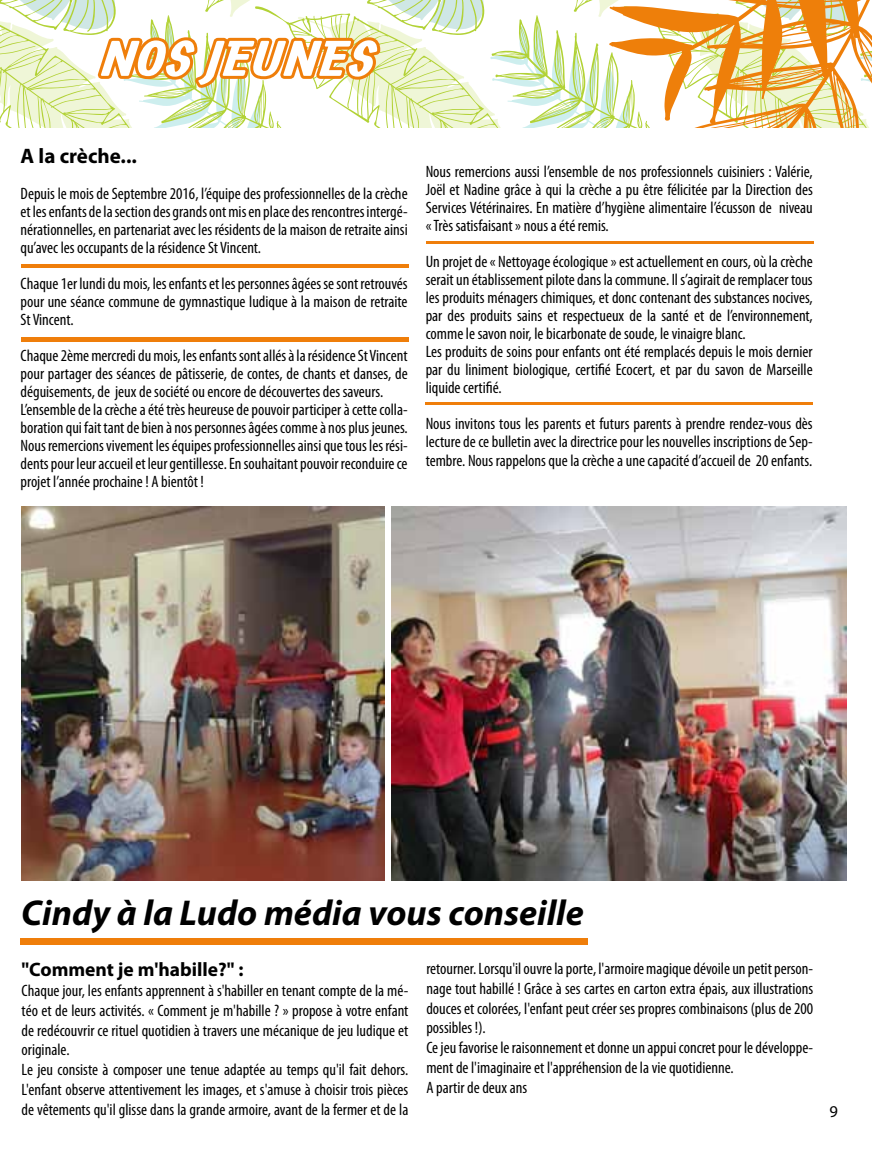
<style>
.page{position:relative;width:872px;height:1149px;background:#fff}
.page>*{position:absolute;margin:0;border:0;box-sizing:border-box;transform-origin:0 0}
.t1{font:49.5px "Allan";color:#fff;scale:1.25 1}
.t2{font:italic 700 36px "Myriad Pro";color:#000}
.t3{font:700 21px "Myriad Pro";color:#000}
.t4{font:700 19.5px "Myriad Pro";color:#000}
.t5{font:condensed 16.5px/18px "Myriad Pro";color:#000;text-align:justify}
.t6{font:16.5px "Myriad Pro";color:#000}
</style>
<div class="page">
<svg style="left:0;top:0;width:608px;height:128px"></svg>
<svg style="left:608px;top:0;width:264px;height:128px"></svg>
<img style="left:392px;top:506px;width:454px;height:374px">
<div style="left:21px;top:938px;width:566px;height:6px;background:#ef7e0a"></div>
<svg style="left:93px;top:33px;width:291px;height:95px"></svg>
<img style="left:21px;top:506px;width:363px;height:374px">
<hr style="left:21px;top:264px;width:387px;height:4px;background:#ef7e0a">
<div style="left:21px;top:337px;width:387px;height:5px;background:#ef7e0a"></div>
<hr style="left:426px;top:241px;width:387px;height:2px;background:#ef7e0a">
<hr style="left:426px;top:402px;width:386px;height:2px;background:#ef7e0a">
<h1 class="t1" style="left:102px;top:31px;width:221px">NOS JEUNES</h1>
<p class="t3" style="left:21px;top:142px;width:118px">A la crèche...</p>
<p class="t5" style="left:21px;top:184px;width:389px">Depuis le mois de Septembre 2016, l’équipe des professionnelles de la crèche et les enfants de la section des grands ont mis en place des rencontres intergé&shy;nérationnelles, en partenariat avec les résidents de la maison de retraite ainsi qu’avec les occupants de la résidence St Vincent.</p>
<p class="t5" style="left:21px;top:274px;width:388px">Chaque 1er lundi du mois, les enfants et les personnes âgées se sont retrouvés pour une séance commune de gymnastique ludique à la maison de retraite St Vincent.</p>
<p class="t5" style="left:21px;top:346px;width:389px;text-align:left">Chaque 2ème mercredi du mois, les enfants sont allés à la résidence St Vincent pour partager des séances de pâtisserie, de contes, de chants et danses, de déguisements, de jeux de société ou encore de découvertes des saveurs.<br>L’ensemble de la crèche a été très heureuse de pouvoir participer à cette colla&shy;boration qui fait tant de bien à nos personnes âgées comme à nos plus jeunes.<br>Nous remercions vivement les équipes professionnelles ainsi que tous les rési&shy;dents pour leur accueil et leur gentillesse. En souhaitant pouvoir reconduire ce projet l’année prochaine ! A bientôt !</p>
<p class="t5" style="left:426px;top:162px;width:389px">Nous remercions aussi l’ensemble de nos professionnels cuisiniers : Valérie, Joël et Nadine grâce à qui la crèche a pu être félicitée par la Direction des Services Vétérinaires. En matière d’hygiène alimentaire l’écusson de niveau « Très satisfaisant » nous a été remis.</p>
<p class="t5" style="left:426px;top:252px;width:389px;text-align:left">Un projet de « Nettoyage écologique » est actuellement en cours, où la crèche serait un établissement pilote dans la commune. Il s’agirait de remplacer tous les produits ménagers chimiques, et donc contenant des substances nocives, par des produits sains et respectueux de la santé et de l’environnement, comme le savon noir, le bicarbonate de soude, le vinaigre blanc.<br>Les produits de soins pour enfants ont été remplacés depuis le mois dernier par du liniment biologique, certifié Ecocert, et par du savon de Marseille liquide certifié.</p>
<p class="t5" style="left:426px;top:414px;width:388px">Nous invitons tous les parents et futurs parents à prendre rendez-vous dès lecture de ce bulletin avec la directrice pour les nouvelles inscriptions de Sep&shy;tembre. Nous rappelons que la crèche a une capacité d’accueil de 20 enfants.</p>
<h2 class="t2" style="left:21px;top:889px;width:564px">Cindy à la Ludo média vous conseille</h2>
<p class="t4" style="left:22px;top:956px;width:223px">"Comment je m'habille?" :</p>
<p class="t5" style="left:22px;top:980px;width:388px;line-height:19.8px;text-align:left">Chaque jour, les enfants apprennent à s'habiller en tenant compte de la mé&shy;téo et de leurs activités. « Comment je m'habille ? » propose à votre enfant de redécouvrir ce rituel quotidien à travers une mécanique de jeu ludique et originale.<br>Le jeu consiste à composer une tenue adaptée au temps qu'il fait dehors.<br>L'enfant observe attentivement les images, et s'amuse à choisir trois pièces de vêtements qu'il glisse dans la grande armoire, avant de la fermer et de la</p>
<p class="t5" style="left:426px;top:957px;width:388px;line-height:19.8px;text-align:left">retourner. Lorsqu'il ouvre la porte, l'armoire magique dévoile un petit person&shy;nage tout habillé ! Grâce à ses cartes en carton extra épais, aux illustrations douces et colorées, l'enfant peut créer ses propres combinaisons (plus de 200 possibles !).<br>Ce jeu favorise le raisonnement et donne un appui concret pour le développe&shy;ment de l'imaginaire et l'appréhension de la vie quotidienne.<br>A partir de deux ans</p>
<p class="t6" style="left:829px;top:1101px;width:10px">9</p>
</div>
